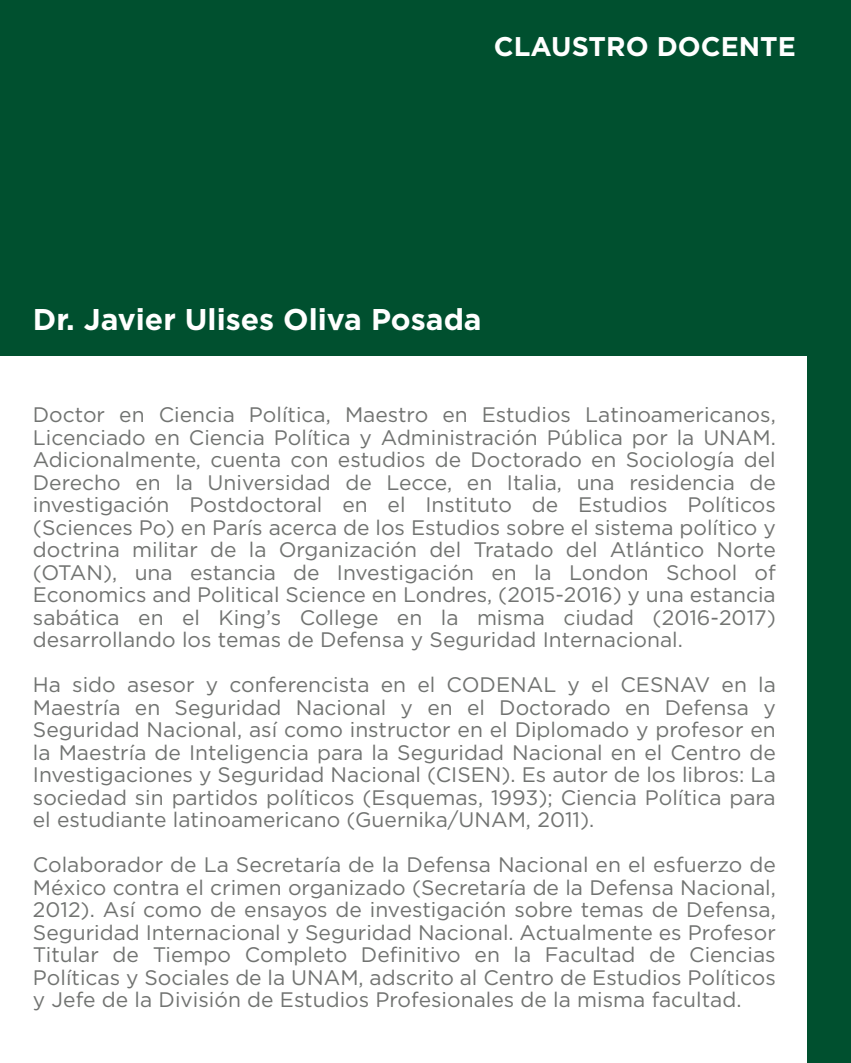
<style>
.page{position:relative;width:851px;height:1063px;background:#fff}
.page>*{position:absolute;margin:0;border:0;box-sizing:border-box;transform-origin:0 0}
.t1{font:700 30px "Gotham Pro";color:#fff}
.t2{font:700 27px "Gotham Pro";color:#fff}
.t3{font:21px/22.5px "Gotham Pro";color:#717371;text-align:justify}
</style>
<div class="page">
<div style="left:0;top:0;width:850px;height:1063px;background:#00502f"></div>
<div style="left:0;top:357px;width:806px;height:706px;background:#fff"></div>
<p class="t2" style="left:494px;top:31px;width:303px">CLAUSTRO DOCENTE</p>
<h1 class="t1" style="left:33px;top:302px;width:450px">Dr. Javier Ulises Oliva Posada</h1>
<p class="t3" style="left:33px;top:404px;width:744px">Doctor en Ciencia Política, Maestro en Estudios Latinoamericanos, Licenciado en Ciencia Política y Administración Pública por la UNAM.<br>Adicionalmente, cuenta con estudios de Doctorado en Sociología del Derecho en la Universidad de Lecce, en Italia, una residencia de investigación Postdoctoral en el Instituto de Estudios Políticos (Sciences Po) en París acerca de los Estudios sobre el sistema político y doctrina militar de la Organización del Tratado del Atlántico Norte (OTAN), una estancia de Investigación en la London School of Economics and Political Science en Londres, (2015-2016) y una estancia sabática en el King’s College en la misma ciudad (2016-2017) desarrollando los temas de Defensa y Seguridad Internacional.</p>
<p class="t3" style="left:33px;top:674px;width:744px">Ha sido asesor y conferencista en el CODENAL y el CESNAV en la Maestría en Seguridad Nacional y en el Doctorado en Defensa y Seguridad Nacional, así como instructor en el Diplomado y profesor en la Maestría de Inteligencia para la Seguridad Nacional en el Centro de Investigaciones y Seguridad Nacional (CISEN). Es autor de los libros: La sociedad sin partidos políticos (Esquemas, 1993); Ciencia Política para el estudiante latinoamericano (Guernika/UNAM, 2011).</p>
<p class="t3" style="left:33px;top:854px;width:744px">Colaborador de La Secretaría de la Defensa Nacional en el esfuerzo de México contra el crimen organizado (Secretaría de la Defensa Nacional, 2012). Así como de ensayos de investigación sobre temas de Defensa, Seguridad Internacional y Seguridad Nacional. Actualmente es Profesor Titular de Tiempo Completo Definitivo en la Facultad de Ciencias Políticas y Sociales de la UNAM, adscrito al Centro de Estudios Políticos y Jefe de la División de Estudios Profesionales de la misma facultad.</p>
</div>
